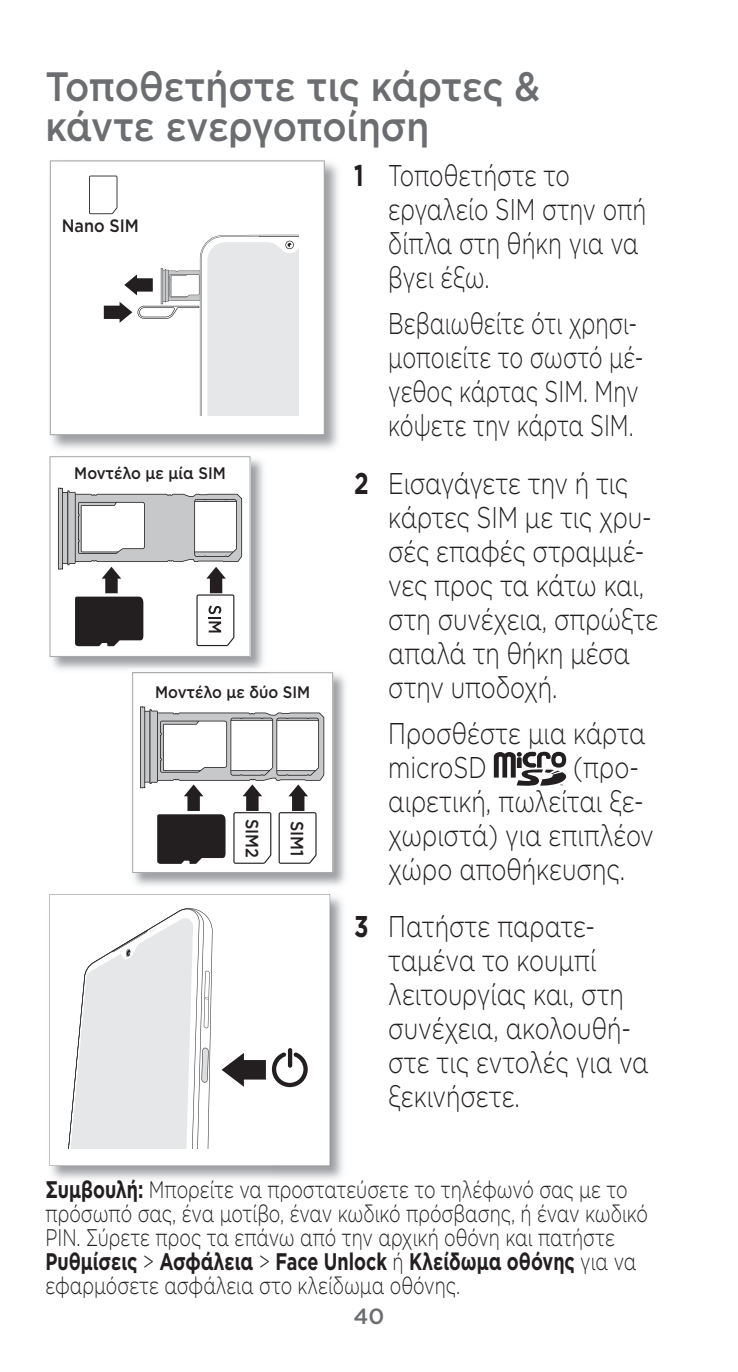
<style>
.page{position:relative;width:738px;height:1372px;background:#fff}
.page>*{position:absolute;margin:0;border:0;box-sizing:border-box;transform-origin:0 0}
.Heading_1{font:500 40.8px/40px "Gotham";letter-spacing:-.005em;color:#6c6d70;scale:.9 1}
.Number__cont{font:300 30px/34px "Gotham";letter-spacing:-.005em;color:#231f20;scale:.78 1}
.Number__cont-2{font:300 30px/34px "Gotham";letter-spacing:-.005em;color:#231f20;scale:.72 1}
.Number__cont-3{font:300 30px/34px "Gotham";letter-spacing:-.005em;color:#231f20;scale:.75 1}
.Body__Boilerplate{font:300 24px/24px "Gotham";letter-spacing:-.005em;color:#231f20;scale:.75 1}
.t1{font:500 22px "Gotham";color:#6c6d70}
.t2{font:500 18px "Gotham";color:#231f20;scale:.9 1}
.t3{font:500 16.8px "Gotham";color:#231f20;scale:.9 1}
.s1{font-weight:700}
</style>
<div class="page">
<img style="left:49px;top:160px;width:289px;height:289px">
<svg style="left:50px;top:160px;width:274px;height:275px"></svg>
<svg style="left:104px;top:235px;width:194px;height:180px"></svg>
<svg style="left:89px;top:176px;width:28px;height:38px"></svg>
<svg style="left:493px;top:752px;width:72px;height:34px"></svg>
<img style="left:133px;top:672px;width:212px;height:214px">
<img style="left:52px;top:456px;width:211px;height:214px">
<img style="left:128px;top:668px;width:135px;height:2px">
<svg style="left:49px;top:456px;width:201px;height:201px"></svg>
<svg style="left:132px;top:672px;width:201px;height:201px"></svg>
<img style="left:49px;top:894px;width:294px;height:285px">
<svg style="left:50px;top:894px;width:280px;height:272px"></svg>
<svg style="left:67px;top:908px;width:240px;height:240px"></svg>
<p class="Heading_1" style="left:45px;top:66px;width:551px">Τοποθετήστε τις κάρτες &amp; κάντε ενεργοποίηση</p>
<p class="t2" style="left:62px;top:214px;width:87px">Nano SIM</p>
<p class="t3" style="left:74px;top:462px;width:170px">Μοντέλο με μία SIM</p>
<p class="t3" style="left:155px;top:681px;width:174px">Μοντέλο με δύο SIM</p>
<p class="t2" style="left:264px;top:819px;width:45px;rotate:90deg">SIM2</p>
<p class="t2" style="left:309px;top:821px;width:41px;rotate:90deg">SIM1</p>
<p class="Number__cont-3" style="left:388px;top:158px;width:345px;text-indent:-34px"><span class="s1">1</span> Τοποθετήστε το εργαλείο SIM στην οπή δίπλα στη θήκη για να βγει έξω.</p>
<p class="Number__cont-2" style="left:388px;top:306px;width:356px">Βεβαιωθείτε ότι χρησι&shy;μοποιείτε το σωστό μέ&shy;γεθος κάρτας SIM. Μην κόψετε την κάρτα SIM.</p>
<p class="Number__cont" style="left:388px;top:465px;width:347px;text-indent:-34px"><span class="s1">2</span> Εισαγάγετε την ή τις κάρτες SIM με τις χρυ&shy;σές επαφές στραμμέ&shy;νες προς τα κάτω και, στη συνέχεια, σπρώξτε απαλά τη θήκη μέσα στην υποδοχή.</p>
<p class="Number__cont" style="left:388px;top:715px;width:331px">Προσθέστε μια κάρτα microSD</p>
<p class="Number__cont" style="left:388px;top:749px;width:342px;text-indent:185px">(προ&shy;αιρετική, πωλείται ξε&shy;χωριστά) για επιπλέον χώρο αποθήκευσης.</p>
<p class="Number__cont" style="left:388px;top:909px;width:335px;text-indent:-34px"><span class="s1">3</span> Πατήστε παρατε&shy;ταμένα το κουμπί λειτουργίας και, στη συνέχεια, ακολουθή&shy;στε τις εντολές για να ξεκινήσετε.</p>
<p class="Body__Boilerplate" style="left:45px;top:1177px;width:804px"><span class="s1">Συμβουλή:</span> Μπορείτε να προστατεύσετε το τηλέφωνό σας με το πρόσωπό σας, ένα μοτίβο, έναν κωδικό πρόσβασης, ή έναν κωδικό PIN. Σύρετε προς τα επάνω από την αρχική οθόνη και πατήστε <span class="s1">Ρυθμίσεις</span> &gt; <span class="s1">Ασφάλεια</span> &gt; <span class="s1">Face Unlock</span> ή <span class="s1">Κλείδωμα οθόνης</span> για να εφαρμόσετε ασφάλεια στο κλείδωμα οθόνης.</p>
<p class="t1" style="left:353px;top:1302px;width:32px">40</p>
</div>
